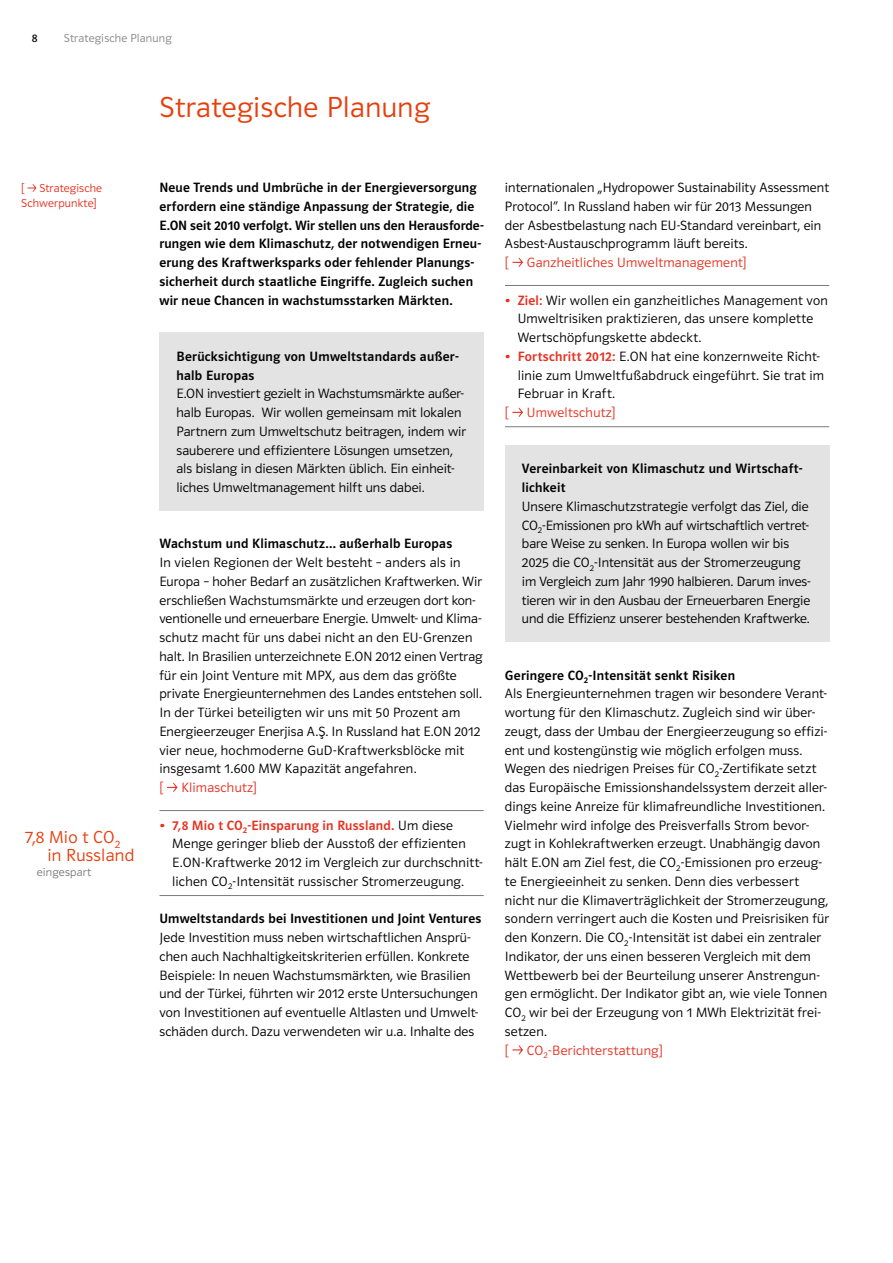
<style>
.page{position:relative;width:893px;height:1263px;background:#fff}
.page>*{position:absolute;margin:0;border:0;box-sizing:border-box;transform-origin:0 0}
.t1{font:30px "Polo 11 Leicht";letter-spacing:.015em;color:#e73f0c}
.t2{font:18px/18px "Polo 11 Leicht";letter-spacing:.015em;color:#e73f0c}
.t3{font:13.95px/18.8px "Polo 11 Leicht";letter-spacing:.01em;color:#000}
.t4{font:13.95px/18.8px "Polo 11 Krftg";letter-spacing:.015em;color:#000}
.t5{font:13.95px "Polo 11 Leicht";letter-spacing:.02em;color:#e63121}
.t6{font:13.95px "Polo 11 Krftg";letter-spacing:.02em;color:#e63121}
.t7{font:12px/15px "Polo 11 Leicht";letter-spacing:.01em;color:#e63121}
.t8{font:12px "Polo 11 Leicht";letter-spacing:.015em;color:#878786}
.t9{font:12px "Polo 11 Leicht";letter-spacing:.015em;color:#7b7b7a}
.t10{font:12px "Polo 11 Buch";color:#000}
.s1{font-family:"Polo 11 Leicht";color:#000}
.s2{font-family:"Polo 11 Krftg";color:#e63121}
</style>
<div class="page">
<hr style="left:159px;top:810px;width:325px;height:1px;background:#7b7b7a">
<hr style="left:159px;top:895px;width:325px;height:1px;background:#7b7b7a">
<svg style="left:167px;top:783px;width:11px;height:9px"></svg>
<div style="left:159px;top:333px;width:325px;height:178px;background:#e3e3e3"></div>
<hr style="left:505px;top:285px;width:324px;height:1px;background:#7b7b7a">
<hr style="left:505px;top:426px;width:324px;height:1px;background:#7b7b7a">
<svg style="left:512px;top:258px;width:11px;height:9px"></svg>
<svg style="left:512px;top:408px;width:11px;height:9px"></svg>
<svg style="left:512px;top:1045px;width:11px;height:9px"></svg>
<div style="left:505px;top:445px;width:324px;height:197px;background:#e3e3e3"></div>
<svg style="left:27px;top:184px;width:10px;height:8px"></svg>
<p class="t10" style="left:32px;top:32px;width:7px">8</p>
<p class="t8" style="left:64px;top:32px;width:109px">Strategische Planung</p>
<h1 class="t1" style="left:159px;top:91px;width:272px">Strategische Planung</h1>
<p class="t7" style="left:21px;top:181px;width:82px">[ Strategische<br>Schwerpunkte]</p>
<p class="t2" style="left:47px;top:828px;width:88px;text-indent:-23px">7,8 Mio t CO<sub>2 </sub>in Russland</p>
<p class="t9" style="left:37px;top:866px;width:56px">eingespart</p>
<p class="t4" style="left:159px;top:178px;width:326px">Neue Trends und Umbrüche in der Energieversorgung erfordern eine ständige Anpassung der Strategie, die E.ON seit 2010 verfolgt. Wir stellen uns den Herausforde&shy;rungen wie dem Klimaschutz, der notwendigen Erneu&shy;erung des Kraftwerksparks oder fehlender Planungs&shy;sicherheit durch staatliche Eingriffe. Zugleich suchen wir neue Chancen in wachstumsstarken Märkten.</p>
<p class="t4" style="left:176px;top:347px;width:284px">Berücksichtigung von Umweltstandards außer&shy;halb Europas</p>
<p class="t3" style="left:176px;top:384px;width:291px">E.ON investiert gezielt in Wachstumsmärkte außer&shy;halb Europas. Wir wollen gemeinsam mit lokalen Partnern zum Umweltschutz beitragen, indem wir sauberere und effizientere Lösungen umsetzen, als bislang in diesen Märkten üblich. Ein einheit&shy;liches Umweltmanagement hilft uns dabei.</p>
<p class="t4" style="left:159px;top:534px;width:294px">Wachstum und Klimaschutz... außerhalb Europas</p>
<p class="t3" style="left:159px;top:553px;width:325px">In vielen Regionen der Welt besteht – anders als in Europa – hoher Bedarf an zusätzlichen Kraftwerken. Wir erschließen Wachstumsmärkte und erzeugen dort kon&shy;ventionelle und erneuerbare Energie. Umwelt- und Klima&shy;schutz macht für uns dabei nicht an den EU-Grenzen halt. In Brasilien unterzeichnete E.ON 2012 einen Vertrag für ein Joint Venture mit MPX, aus dem das größte private Energieunternehmen des Landes entstehen soll.<br>In der Türkei beteiligten wir uns mit 50 Prozent am Energieerzeuger Enerjisa A.Ş. In Russland hat E.ON 2012 vier neue, hochmoderne GuD-Kraftwerksblöcke mit insgesamt 1.600 MW Kapazität angefahren.</p>
<p class="t5" style="left:159px;top:780px;width:5px">[</p>
<p class="t5" style="left:181px;top:780px;width:77px">Klimaschutz]</p>
<p class="t6" style="left:159px;top:818px;width:295px">• 7,8 Mio t CO<sub>2</sub>-Einsparung in Russland. <span class="s1">Um diese</span></p>
<p class="t3" style="left:172px;top:834px;width:312px">Menge geringer blieb der Ausstoß der effizienten<br>E.ON-Kraftwerke 2012 im Vergleich zur durchschnitt&shy;lichen CO<sub>2</sub>-Intensität russischer Stromerzeugung.</p>
<p class="t4" style="left:159px;top:909px;width:323px">Umweltstandards bei Investitionen und Joint Ventures</p>
<p class="t3" style="left:159px;top:928px;width:320px">Jede Investition muss neben wirtschaftlichen Ansprü&shy;chen auch Nachhaltigkeitskriterien erfüllen. Konkrete Beispiele: In neuen Wachstumsmärkten, wie Brasilien und der Türkei, führten wir 2012 erste Untersuchungen von Investitionen auf eventuelle Altlasten und Umwelt&shy;schäden durch. Dazu verwendeten wir u.a. Inhalte des</p>
<p class="t3" style="left:505px;top:178px;width:326px">internationalen „Hydropower Sustainability Assessment Protocol“. In Russland haben wir für 2013 Messungen der Asbestbelastung nach EU-Standard vereinbart, ein Asbest-Austauschprogramm läuft bereits.</p>
<p class="t5" style="left:505px;top:255px;width:5px">[</p>
<p class="t5" style="left:527px;top:255px;width:221px">Ganzheitliches Umweltmanagement]</p>
<p class="t3" style="left:518px;top:291px;width:312px;text-indent:-13px"><span class="s2">• Ziel:</span> Wir wollen ein ganzheitliches Management von<br>Umweltrisiken praktizieren, das unsere komplette<br>Wertschöpfungskette abdeckt.</p>
<p class="t3" style="left:518px;top:347px;width:308px;text-indent:-13px"><span class="s2">• Fortschritt 2012:</span> E.ON hat eine konzernweite Richt&shy;linie zum Umweltfußabdruck eingeführt. Sie trat im<br>Februar in Kraft.</p>
<p class="t5" style="left:505px;top:405px;width:5px">[</p>
<p class="t5" style="left:527px;top:405px;width:90px">Umweltschutz]</p>
<p class="t4" style="left:522px;top:460px;width:282px">Vereinbarkeit von Klimaschutz und Wirtschaft&shy;lichkeit</p>
<p class="t3" style="left:522px;top:497px;width:290px">Unsere Klimaschutzstrategie verfolgt das Ziel, die CO<sub>2</sub>-Emissionen pro kWh auf wirtschaftlich vertret&shy;bare Weise zu senken. In Europa wollen wir bis 2025 die CO<sub>2</sub>-Intensität aus der Stromerzeugung im Vergleich zum Jahr 1990 halbieren. Darum inves&shy;tieren wir in den Ausbau der Erneuerbaren Energie und die Effizienz unserer bestehenden Kraftwerke.</p>
<p class="t4" style="left:505px;top:666px;width:232px">Geringere CO<sub>2</sub>-Intensität senkt Risiken</p>
<p class="t3" style="left:505px;top:684px;width:326px">Als Energieunternehmen tragen wir besondere Verant&shy;wortung für den Klimaschutz. Zugleich sind wir über&shy;zeugt, dass der Umbau der Energieerzeugung so effizi&shy;ent und kostengünstig wie möglich erfolgen muss.<br>Wegen des niedrigen Preises für CO<sub>2</sub>-Zertifikate setzt das Europäische Emissionshandelssystem derzeit aller&shy;dings keine Anreize für klimafreundliche Investitionen.<br>Vielmehr wird infolge des Preisverfalls Strom bevor&shy;zugt in Kohlekraftwerken erzeugt. Unabhängig davon hält E.ON am Ziel fest, die CO<sub>2</sub>-Emissionen pro erzeug&shy;te Energieeinheit zu senken. Denn dies verbessert nicht nur die Klimaverträglichkeit der Stromerzeugung, sondern verringert auch die Kosten und Preisrisiken für den Konzern. Die CO<sub>2</sub>-Intensität ist dabei ein zentraler Indikator, der uns einen besseren Vergleich mit dem Wettbewerb bei der Beurteilung unserer Anstrengun&shy;gen ermöglicht. Der Indikator gibt an, wie viele Tonnen CO<sub>2</sub> wir bei der Erzeugung von 1 MWh Elektrizität frei&shy;setzen.</p>
<p class="t5" style="left:505px;top:1042px;width:5px">[</p>
<p class="t5" style="left:527px;top:1042px;width:138px">CO<sub>2</sub>-Berichterstattung]</p>
</div>
